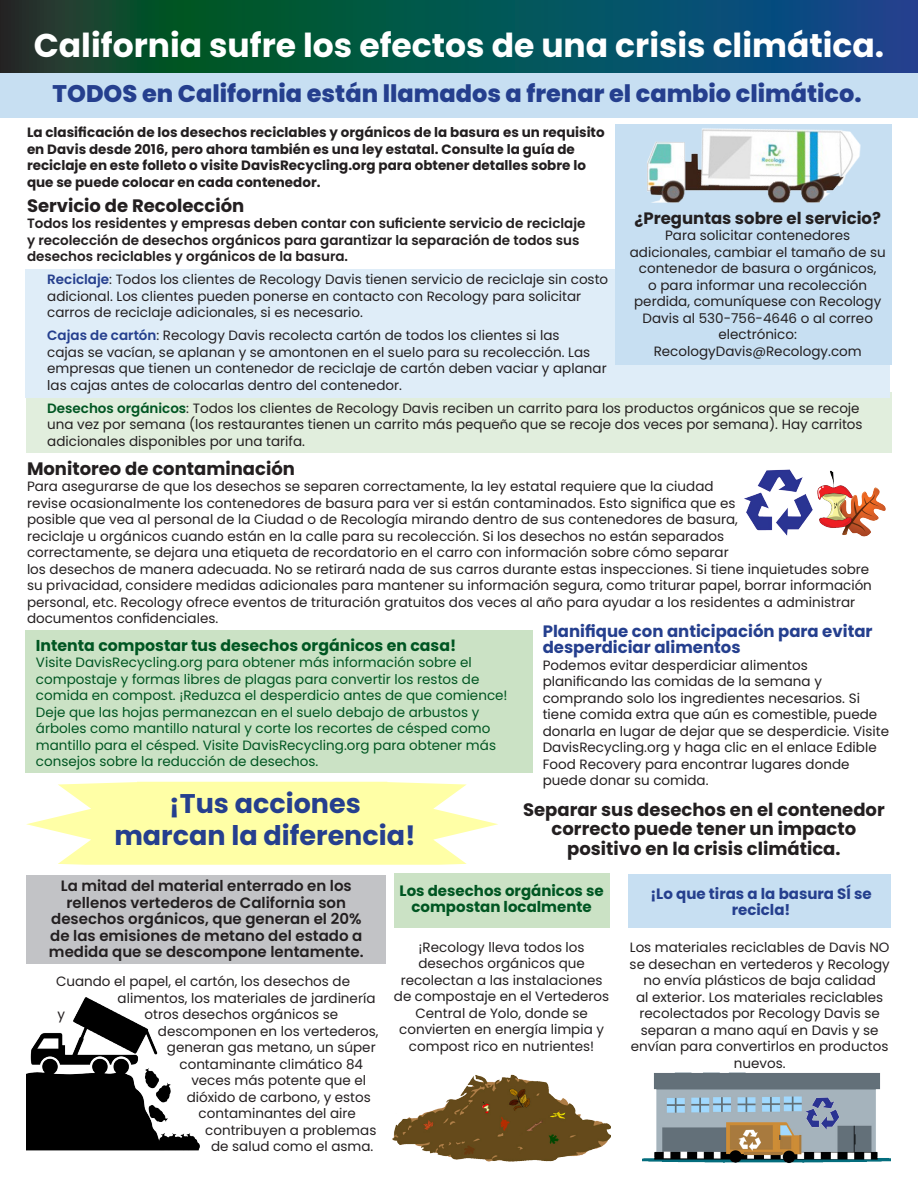
<style>
.page{position:relative;width:918px;height:1188px;background:#fff}
.page>*{position:absolute;margin:0;border:0;box-sizing:border-box;transform-origin:0 0}
.t1{font:700 33px "Poppins";color:#fff}
.t2{font:700 27px/31.5px "Poppins";color:#253f8e;text-align:center}
.t3{font:800 24px "Poppins";color:#253f8e}
.t4{font:700 18px/19.5px "Poppins";color:#231f20;text-align:center}
.t5{font:700 16.5px/16.5px "Poppins";color:#253f8e}
.t6{font:700 16.5px "Poppins";color:#231f20}
.t7{font:700 15.75px "Poppins";color:#005622}
.t8{font:600 15px/16.5px "Poppins";color:#231f20;text-align:center}
.t9{font:700 15px/16.5px "Poppins";color:#005622;text-align:center}
.t10{font:700 15px/16.5px "Poppins";color:#253f8e;text-align:center}
.t11{font:13.5px/16.5px "Poppins";color:#231f20}
.t12{font:13.5px/16.5px "Poppins";color:#005622}
.t13{font:700 13.5px/16.5px "Poppins";color:#231f20}
.t14{font:600 13.5px/16.5px "Poppins";color:#231f20}
.s1{font-weight:600;color:#253f8e}
.s2{font-weight:600;color:#005622}
</style>
<div class="page">
<div style="left:26px;top:392px;width:865px;height:61px;background:#e1eedd"></div>
<div style="left:25px;top:269px;width:865px;height:128px;background:#dfedf8"></div>
<div style="left:25px;top:631px;width:507px;height:142px;background:#cbe2c5"></div>
<svg style="left:0;top:0;width:918px;height:73px;background:#094e52"></svg>
<div style="left:615px;top:124px;width:276px;height:240px;background:#c7dff2"></div>
<img style="left:647px;top:128px;width:214px;height:75px">
<img style="left:744px;top:469px;width:38px;height:62px">
<img style="left:782px;top:469px;width:104px;height:68px">
<svg style="left:26px;top:782px;width:472px;height:83px"></svg>
<div style="left:26px;top:875px;width:359px;height:89px;background:#c2c3c6"></div>
<div style="left:394px;top:873px;width:215px;height:55px;background:#cbe2c5"></div>
<div style="left:629px;top:875px;width:262px;height:53px;background:#c7dff2"></div>
<div style="left:0;top:73px;width:918px;height:45px;background:#c7dff2"></div>
<img style="left:27px;top:997px;width:173px;height:154px">
<img style="left:642px;top:1073px;width:249px;height:90px">
<img style="left:804px;top:1092px;width:39px;height:42px">
<img style="left:736px;top:1126px;width:27px;height:28px">
<img style="left:393px;top:1074px;width:217px;height:88px">
<p class="t1" style="left:34px;top:26px;width:852px">California sufre los efectos de una crisis climática.</p>
<p class="t3" style="left:53px;top:80px;width:811px">TODOS en California están llamados a frenar el cambio climático.</p>
<p class="t13" style="left:27px;top:124px;width:579px">La clasificación de los desechos reciclables y orgánicos de la basura es un requisito en Davis desde 2016, pero ahora también es una ley estatal. Consulte la guía de reciclaje en este folleto o visite DavisRecycling.org para obtener detalles sobre lo que se puede colocar en cada contenedor.</p>
<p class="t4" style="left:27px;top:196px;width:219px">Servicio de Recolección</p>
<p class="t14" style="left:27px;top:215px;width:560px">Todos los residentes y empresas deben contar con suficiente servicio de reciclaje y recolección de desechos orgánicos para garantizar la separación de todos sus desechos reciclables y orgánicos de la basura.</p>
<p class="t11" style="left:47px;top:271px;width:563px"><span class="s1">Reciclaje</span>: Todos los clientes de Recology Davis tienen servicio de reciclaje sin costo adicional. Los clientes pueden ponerse en contacto con Recology para solicitar carros de reciclaje adicionales, si es necesario.</p>
<p class="t11" style="left:47px;top:327px;width:561px"><span class="s1">Cajas de cartón</span>: Recology Davis recolecta cartón de todos los clientes si las<br>cajas se vacían, se aplanan y se amontonen en el suelo para su recolección. Las empresas que tienen un contenedor de reciclaje de cartón deben vaciar y aplanar las cajas antes de colocarlas dentro del contenedor.</p>
<p class="t11" style="left:47px;top:400px;width:817px"><span class="s2">Desechos orgánicos</span>: Todos los clientes de Recology Davis reciben un carrito para los productos orgánicos que se recoje una vez por semana (los restaurantes tienen un carrito más pequeño que se recoje dos veces por semana). Hay carritos adicionales disponibles por una tarifa.</p>
<p class="t4" style="left:27px;top:459px;width:269px">Monitoreo de contaminación</p>
<p class="t11" style="left:27px;top:478px;width:846px">Para asegurarse de que los desechos se separen correctamente, la ley estatal requiere que la ciudad<br>revise ocasionalmente los contenedores de basura para ver si están contaminados. Esto significa que es<br>posible que vea al personal de la Ciudad o de Recología mirando dentro de sus contenedores de basura,<br>reciclaje u orgánicos cuando están en la calle para su recolección. Si los desechos no están separados<br>correctamente, se dejara una etiqueta de recordatorio en el carro con información sobre cómo separar<br>los desechos de manera adecuada. No se retirará nada de sus carros durante estas inspecciones. Si tiene inquietudes sobre su privacidad, considere medidas adicionales para mantener su información segura, como triturar papel, borrar información personal, etc. Recology ofrece eventos de trituración gratuitos dos veces al año para ayudar a los residentes a administrar documentos confidenciales.</p>
<p class="t5" style="left:543px;top:623px;width:331px">Planifique con anticipación para evitar desperdiciar alimentos</p>
<p class="t11" style="left:543px;top:657px;width:348px">Podemos evitar desperdiciar alimentos planificando las comidas de la semana y comprando solo los ingredientes necesarios. Si tiene comida extra que aún es comestible, puede donarla en lugar de dejar que se desperdicie. Visite DavisRecycling.org y haga clic en el enlace Edible Food Recovery para encontrar lugares donde puede donar su comida.</p>
<p class="t6" style="left:635px;top:209px;width:248px">¿Preguntas sobre el servicio?</p>
<p class="t11" style="left:630px;top:227px;width:257px;text-align:center">Para solicitar contenedores adicionales, cambiar el tamaño de su contenedor de basura o orgánicos,<br>o para informar una recolección perdida, comuníquese con Recology<br>Davis al 530-756-4646 o al correo electrónico:</p>
<p class="t11" style="left:654px;top:343px;width:210px">RecologyDavis@Recology.com</p>
<p class="t7" style="left:36px;top:636px;width:422px">Intenta compostar tus desechos orgánicos en casa!</p>
<p class="t12" style="left:36px;top:654px;width:473px">Visite DavisRecycling.org para obtener más información sobre el compostaje y formas libres de plagas para convertir los restos de comida en compost. ¡Reduzca el desperdicio antes de que comience!<br>Deje que las hojas permanezcan en el suelo debajo de arbustos y árboles como mantillo natural y corte los recortes de césped como mantillo para el césped. Visite DavisRecycling.org para obtener más consejos sobre la reducción de desechos.</p>
<p class="t2" style="left:114px;top:788px;width:303px">¡Tus acciones marcan la diferencia!</p>
<p class="t8" style="left:49px;top:878px;width:316px">La mitad del material enterrado en los rellenos vertederos de California son desechos orgánicos, que generan el 20% de las emisiones de metano del estado a medida que se descompone lentamente.</p>
<p class="t4" style="left:523px;top:800px;width:363px">Separar sus desechos en el contenedor correcto puede tener un impacto positivo en la crisis climática.</p>
<p class="t10" style="left:650px;top:885px;width:223px">¡Lo que tiras a la basura SÍ se recicla!</p>
<p class="t9" style="left:400px;top:882px;width:206px">Los desechos orgánicos se compostan localmente</p>
<p class="t11" style="left:394px;top:939px;width:217px;text-align:center">¡Recology lleva todos los desechos orgánicos que recolectan a las instalaciones de compostaje en el Vertederos<br>Central de Yolo, donde se convierten en energía limpia y compost rico en nutrientes!</p>
<p class="t11" style="left:630px;top:939px;width:262px;text-align:center">Los materiales reciclables de Davis NO se desechan en vertederos y Recology no envía plásticos de baja calidad<br>al exterior. Los materiales reciclables recolectados por Recology Davis se separan a mano aquí en Davis y se envían para convertirlos en productos nuevos.</p>
<p class="t11" style="left:56px;top:973px;width:296px">Cuando el papel, el cartón, los desechos de</p>
<p class="t11" style="left:118px;top:990px;width:259px">alimentos, los materiales de jardinería</p>
<p class="t11" style="left:57px;top:1006px;width:9px">y</p>
<p class="t11" style="left:145px;top:1006px;width:195px">otros desechos orgánicos se</p>
<p class="t11" style="left:158px;top:1023px;width:222px">descomponen en los vertederos,</p>
<p class="t11" style="left:167px;top:1039px;width:210px">generan gas metano, un súper</p>
<p class="t11" style="left:180px;top:1056px;width:185px">contaminante climático 84</p>
<p class="t11" style="left:191px;top:1072px;width:176px">veces más potente que el</p>
<p class="t11" style="left:187px;top:1089px;width:186px">dióxido de carbono, y estos</p>
<p class="t11" style="left:199px;top:1105px;width:159px">contaminantes del aire</p>
<p class="t11" style="left:205px;top:1122px;width:173px">contribuyen a problemas</p>
<p class="t11" style="left:211px;top:1138px;width:164px">de salud como el asma.</p>
</div>
